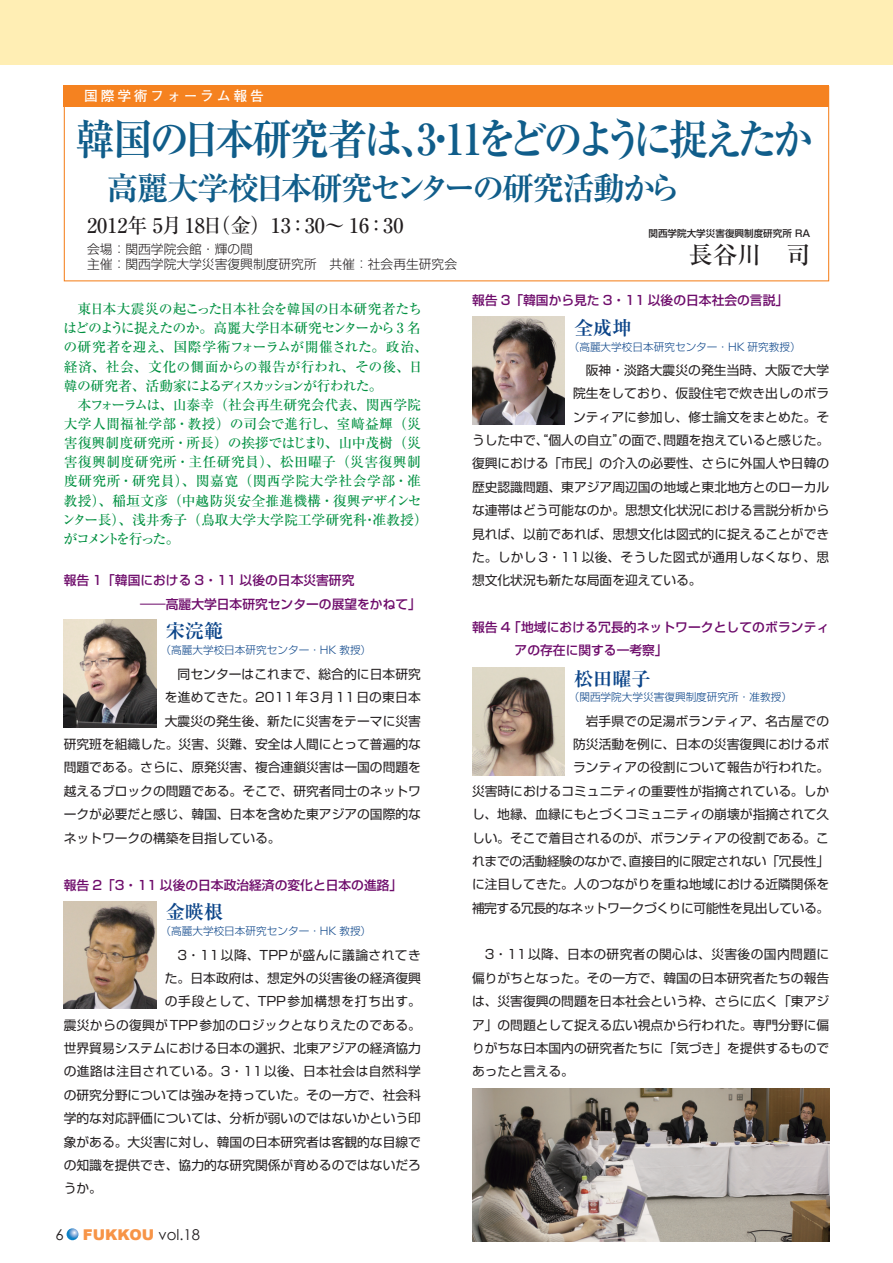
<style>
.page{position:relative;width:893px;height:1263px;background:#fff}
.page>*{position:absolute;margin:0;border:0;box-sizing:border-box;transform-origin:0 0}
.t1{font:700 42.45px "Ryumin Pro";letter-spacing:-.1em;color:#105d8a;scale:.93 1}
.t2{font:700 31.95px "Ryumin Pro";letter-spacing:-.065em;color:#105d8a}
.t3{font:500 24.45px "Ryumin Pro";color:#231f20}
.t4{font:500 20.25px "Ryumin Pro";color:#231f20}
.t5{font:700 19.2px "Ryumin Pro";color:#0c4589}
.t6{font:900 14.85px "Arial";color:#f79447}
.t7{font:14.85px "Century Gothic";color:#231f20}
.t8{font:500 13.8px/19.2px "Ryumin Pro";color:#009041}
.t9{font:500 13.8px/19.2px "Ryumin Pro";letter-spacing:-.045em;color:#009041}
.t10{font:700 13.8px "Futo Go B101 Pro";letter-spacing:.2em;color:#fff}
.t11{font:12.75px/23.4px "Shin Go Pro";color:#231f20;text-align:right}
.t12{font:500 12.75px/23.4px "Shin Go Pro";color:#6e0c6b}
.t13{font:12.75px "Shin Go Pro";letter-spacing:.025em;color:#231f20}
.t14{font:300 12.75px/15.9px "Shin Go Pro";color:#231f20}
.t15{font:12.75px "Shin Go Pro";letter-spacing:.03em;color:#231f20}
.t16{font:12.75px "Shin Go Pro";letter-spacing:.035em;color:#231f20}
.t17{font:12.75px "Shin Go Pro";letter-spacing:.06em;color:#231f20}
.t18{font:300 10.65px "Shin Go Pro";color:#0c4589}
.t19{font:500 9.6px "Shin Go Pro";color:#231f20}
.s1{font-family:"Century Gothic";font-weight:400;color:#231f20}
</style>
<div class="page">
<div style="left:0;top:0;width:893px;height:65px;background:#ffeeb4"></div>
<div style="left:64px;top:85px;width:765px;height:21px;background:#f58220"></div>
<div style="left:64px;top:86px;width:765px;height:195px;border:1px solid #f58220"></div>
<img style="left:64px;top:620px;width:92px;height:107px">
<img style="left:472px;top:317px;width:92px;height:107px">
<img style="left:472px;top:668px;width:92px;height:107px">
<img style="left:64px;top:901px;width:92px;height:108px">
<img style="left:472px;top:1089px;width:357px;height:153px">
<svg style="left:67px;top:1228px;width:11px;height:12px"></svg>
<p class="t10" style="left:84px;top:85px;width:181px">国際学術フォーラム報告</p>
<h1 class="t1" style="left:75px;top:105px;width:794px">韓国の日本研究者は、3・11をどのように捉えたか</h1>
<h2 class="t2" style="left:106px;top:162px;width:576px">高麗大学校日本研究センターの研究活動から</h2>
<h3 class="t4" style="left:87px;top:210px;width:318px">2012年 5月 18日（金）13：30〜 16：30</h3>
<p class="t14" style="left:87px;top:239px;width:371px">会場：関西学院会館・輝の間　<br>主催：関西学院大学災害復興制度研究所　共催：社会再生研究会</p>
<p class="t9" style="left:63px;top:298px;width:366px;text-indent:14px">東日本大震災の起こった日本社会を韓国の日本研究者たちはどのように捉えたのか。高麗大学日本研究センターから 3 名の研究者を迎え、国際学術フォーラムが開催された。政治、経済、社会、文化の側面からの報告が行われ、その後、日韓の研究者、活動家によるディスカッションが行われた。</p>
<p class="t8" style="left:62px;top:394px;width:367px;text-indent:16px">本フォーラムは、山泰幸（社会再生研究会代表、関西学院大学人間福祉学部・教授）の司会で進行し、室﨑益輝（災害復興制度研究所・所長）の挨拶ではじまり、山中茂樹（災害復興制度研究所・主任研究員）、松田曜子（災害復興制度研究所・研究員）、関嘉寛（関西学院大学社会学部・准教授）、稲垣文彦（中越防災安全推進機構・復興デザインセンター長）、浅井秀子（鳥取大学大学院工学研究科・准教授）がコメントを行った。</p>
<p class="t12" style="left:140px;top:567px;width:282px;text-indent:-77px">報告 1「韓国における 3・11 以後の日本災害研究<br>―高麗大学日本研究センターの展望をかねて」</p>
<h3 class="t5" style="left:166px;top:615px;width:59px">宋浣範</h3>
<p class="t18" style="left:161px;top:641px;width:212px">（高麗大学校日本研究センター・HK 教授）</p>
<p class="t11" style="left:178px;top:661px;width:245px">同センターはこれまで、総合的に日本研究</p>
<p class="t11" style="left:165px;top:684px;width:258px">を進めてきた。2011年3月11日の東日本</p>
<p class="t11" style="left:165px;top:707px;width:258px">大震災の発生後、新たに災害をテーマに災害</p>
<p class="t11" style="left:64px;top:731px;width:359px">研究班を組織した。災害、災難、安全は人間にとって普遍的な</p>
<p class="t11" style="left:64px;top:754px;width:359px">問題である。さらに、原発災害、複合連鎖災害は一国の問題を</p>
<p class="t11" style="left:64px;top:778px;width:359px">越えるブロックの問題である。そこで、研究者同士のネットワ</p>
<p class="t11" style="left:64px;top:801px;width:359px">ークが必要だと感じ、韓国、日本を含めた東アジアの国際的な</p>
<p class="t11" style="left:64px;top:824px;width:218px">ネットワークの構築を目指している。</p>
<p class="t12" style="left:64px;top:872px;width:340px">報告 2「3・11 以後の日本政治経済の変化と日本の進路」</p>
<h3 class="t5" style="left:166px;top:897px;width:59px">金暎根</h3>
<p class="t18" style="left:161px;top:922px;width:212px">（高麗大学校日本研究センター・HK 教授）</p>
<p class="t16" style="left:178px;top:944px;width:245px">3・11以降、TPPが盛んに議論されてき</p>
<p class="t11" style="left:165px;top:965px;width:258px">た。日本政府は、想定外の災害後の経済復興</p>
<p class="t17" style="left:165px;top:991px;width:258px">の手段として、TPP参加構想を打ち出す。</p>
<p class="t13" style="left:64px;top:1014px;width:359px">震災からの復興がTPP参加のロジックとなりえたのである。</p>
<p class="t11" style="left:64px;top:1035px;width:359px">世界貿易システムにおける日本の選択、北東アジアの経済協力</p>
<p class="t15" style="left:64px;top:1061px;width:359px">の進路は注目されている。3・11以後、日本社会は自然科学</p>
<p class="t11" style="left:64px;top:1082px;width:359px">の研究分野については強みを持っていた。その一方で、社会科</p>
<p class="t11" style="left:64px;top:1105px;width:359px">学的な対応評価については、分析が弱いのではないかという印</p>
<p class="t11" style="left:64px;top:1128px;width:359px">象がある。大災害に対し、韓国の日本研究者は客観的な目線で</p>
<p class="t11" style="left:64px;top:1152px;width:359px">の知識を提供でき、協力的な研究関係が育めるのではないだろ</p>
<p class="t11" style="left:64px;top:1175px;width:40px">うか。</p>
<p class="t7" style="left:56px;top:1225px;width:10px">6</p>
<p class="t6" style="left:83px;top:1223px;width:119px">FUKKOU <span class="s1">vol.18</span></p>
<p class="t19" style="left:648px;top:226px;width:163px">関西学院大学災害復興制度研究所 RA</p>
<h3 class="t3" style="left:688px;top:236px;width:124px">長谷川　司</h3>
<p class="t12" style="left:472px;top:287px;width:318px">報告 3「韓国から見た 3・11 以後の日本社会の言説」</p>
<h3 class="t5" style="left:574px;top:312px;width:59px">全成坤</h3>
<p class="t18" style="left:569px;top:338px;width:233px">（高麗大学校日本研究センター・HK 研究教授）</p>
<p class="t11" style="left:586px;top:357px;width:245px">阪神・淡路大震災の発生当時、大阪で大学</p>
<p class="t11" style="left:573px;top:380px;width:258px">院生をしており、仮設住宅で炊き出しのボラ</p>
<p class="t11" style="left:573px;top:403px;width:258px">ンティアに参加し、修士論文をまとめた。そ</p>
<p class="t11" style="left:472px;top:427px;width:359px">うした中で、“個人の自立”の面で、問題を抱えていると感じた。</p>
<p class="t11" style="left:472px;top:450px;width:359px">復興における「市民」の介入の必要性、さらに外国人や日韓の</p>
<p class="t11" style="left:472px;top:474px;width:359px">歴史認識問題、東アジア周辺国の地域と東北地方とのローカル</p>
<p class="t11" style="left:472px;top:497px;width:359px">な連帯はどう可能なのか。思想文化状況における言説分析から</p>
<p class="t11" style="left:472px;top:520px;width:359px">見れば、以前であれば、思想文化は図式的に捉えることができ</p>
<p class="t13" style="left:472px;top:547px;width:359px">た。しかし3・11以後、そうした図式が通用しなくなり、思</p>
<p class="t11" style="left:472px;top:567px;width:231px">想文化状況も新たな局面を迎えている。</p>
<p class="t12" style="left:515px;top:614px;width:316px;text-indent:-43px">報告 4 「地域における冗長的ネットワークとしてのボランティアの存在に関する一考察」</p>
<h3 class="t5" style="left:574px;top:663px;width:78px">松田曜子</h3>
<p class="t18" style="left:569px;top:689px;width:225px">（関西学院大学災害復興制度研究所・准教授）</p>
<p class="t11" style="left:472px;top:707px;width:359px">岩手県での足湯ボランティア、名古屋での<br>防災活動を例に、日本の災害復興におけるボ<br>ランティアの役割について報告が行われた。<br>災害時におけるコミュニティの重要性が指摘されている。しかし、地縁、血縁にもとづくコミュニティの崩壊が指摘されて久しい。そこで着目されるのが、ボランティアの役割である。これまでの活動経験のなかで、直接目的に限定されない「冗長性」に注目してきた。人のつながりを重ね地域における近隣関係を補完する冗長的なネットワークづくりに可能性を見出している。</p>
<p class="t11" style="left:472px;top:941px;width:359px;text-align:justify;text-indent:13px">3・11以降、日本の研究者の関心は、災害後の国内問題に偏りがちとなった。その一方で、韓国の日本研究者たちの報告は、災害復興の問題を日本社会という枠、さらに広く「東アジア」の問題として捉える広い視点から行われた。専門分野に偏りがちな日本国内の研究者たちに「気づき」を提供するものであったと言える。</p>
</div>
